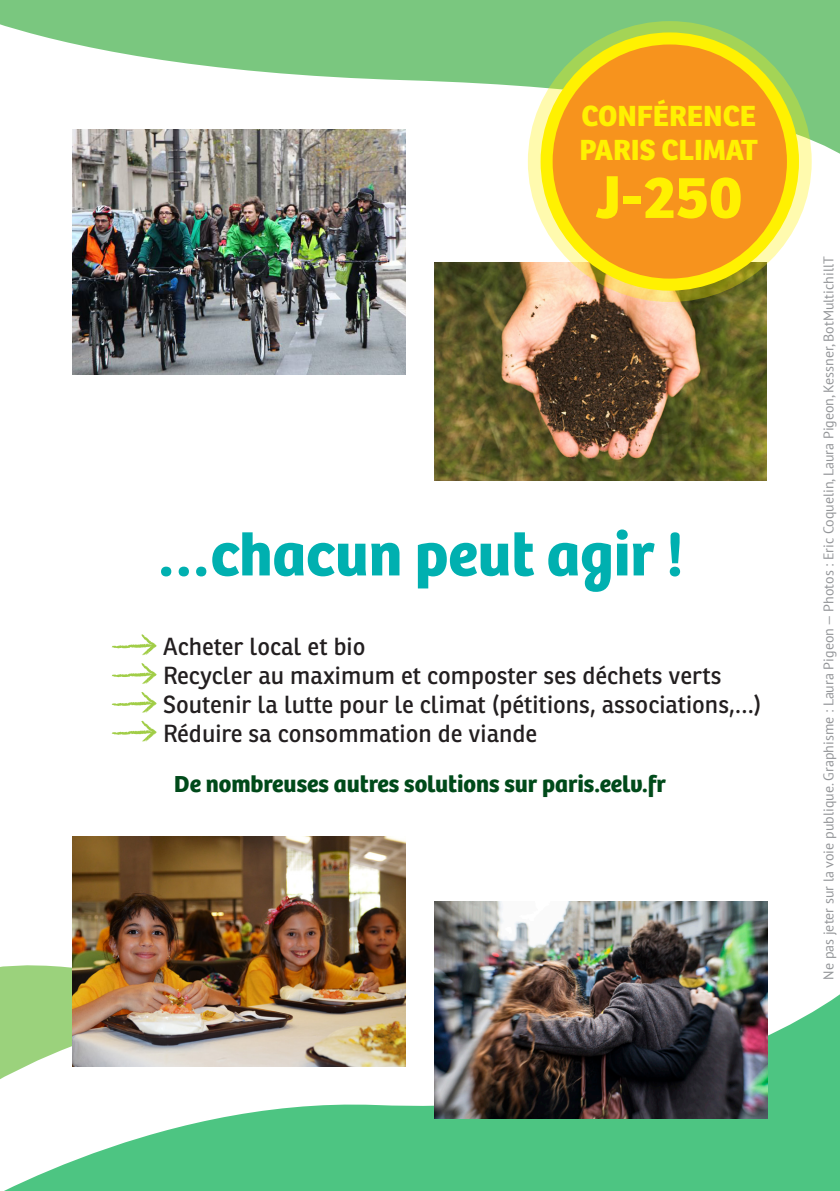
<style>
.page{position:relative;width:840px;height:1191px;background:#fff}
.page>*{position:absolute;margin:0;border:0;box-sizing:border-box;transform-origin:0 0}
.Gros_titre{font:700 62px "Bree";color:#00b0b0}
.t1{font:800 58px "Ronnia";color:#fff101}
.t2{font:800 28px "Ronnia";color:#fff101}
.Texte_courant{font:24px "Ronnia";color:#231f20}
.Petit_titre{font:700 24px "Bree";color:#004a1a}
.t3{font:14px "PT Sans";color:#939598}
</style>
<div class="page">
<svg style="left:0;top:965px;width:72px;height:8px"></svg>
<svg style="left:112px;top:634px;width:45px;height:21px"></svg>
<svg style="left:112px;top:663px;width:45px;height:21px"></svg>
<svg style="left:112px;top:692px;width:45px;height:21px"></svg>
<svg style="left:112px;top:720px;width:45px;height:22px"></svg>
<svg style="left:0;top:0;width:839px;height:177px;fill:#7ac77f"></svg>
<svg style="left:0;top:973px;width:839px;height:218px;fill:#4dc582"></svg>
<img style="left:434px;top:262px;width:331px;height:218px">
<img style="left:72px;top:836px;width:333px;height:230px">
<svg style="left:527px;top:21px;width:284px;height:281px;background:#d0db77"></svg>
<div style="left:540px;top:32px;width:258px;height:259px;background:#fff101;border-radius:50%"></div>
<div style="left:552px;top:44px;width:234px;height:235px;background:#f7931d;border-radius:50%"></div>
<img style="left:72px;top:129px;width:333px;height:246px">
<img style="left:434px;top:901px;width:333px;height:218px">
<p class="t2" style="left:581px;top:98px;width:176px">CONFÉRENCE</p>
<p class="t2" style="left:579px;top:132px;width:180px">PARIS CLIMAT</p>
<p class="t1" style="left:595px;top:160px;width:148px">J-250</p>
<p class="Gros_titre" style="left:156px;top:517px;width:528px">…chacun peut agir !</p>
<p class="Texte_courant" style="left:163px;top:632px;width:204px">Acheter local et bio</p>
<p class="Texte_courant" style="left:163px;top:660px;width:559px">Recycler au maximum et composter ses déchets verts</p>
<p class="Texte_courant" style="left:163px;top:689px;width:599px">Soutenir la lutte pour le climat (pétitions, associations,…)</p>
<p class="Texte_courant" style="left:163px;top:718px;width:375px">Réduire sa consommation de viande</p>
<p class="Petit_titre" style="left:174px;top:769px;width:493px">De nombreuses autres solutions sur paris.eelv.fr</p>
<p class="t3" style="left:819px;top:979px;width:724px;rotate:-90deg">Ne pas jeter sur la voie publique. Graphisme : Laura Pigeon — Photos : Eric Coquelin, Laura Pigeon, Kessner, BotMultichillT</p>
</div>
